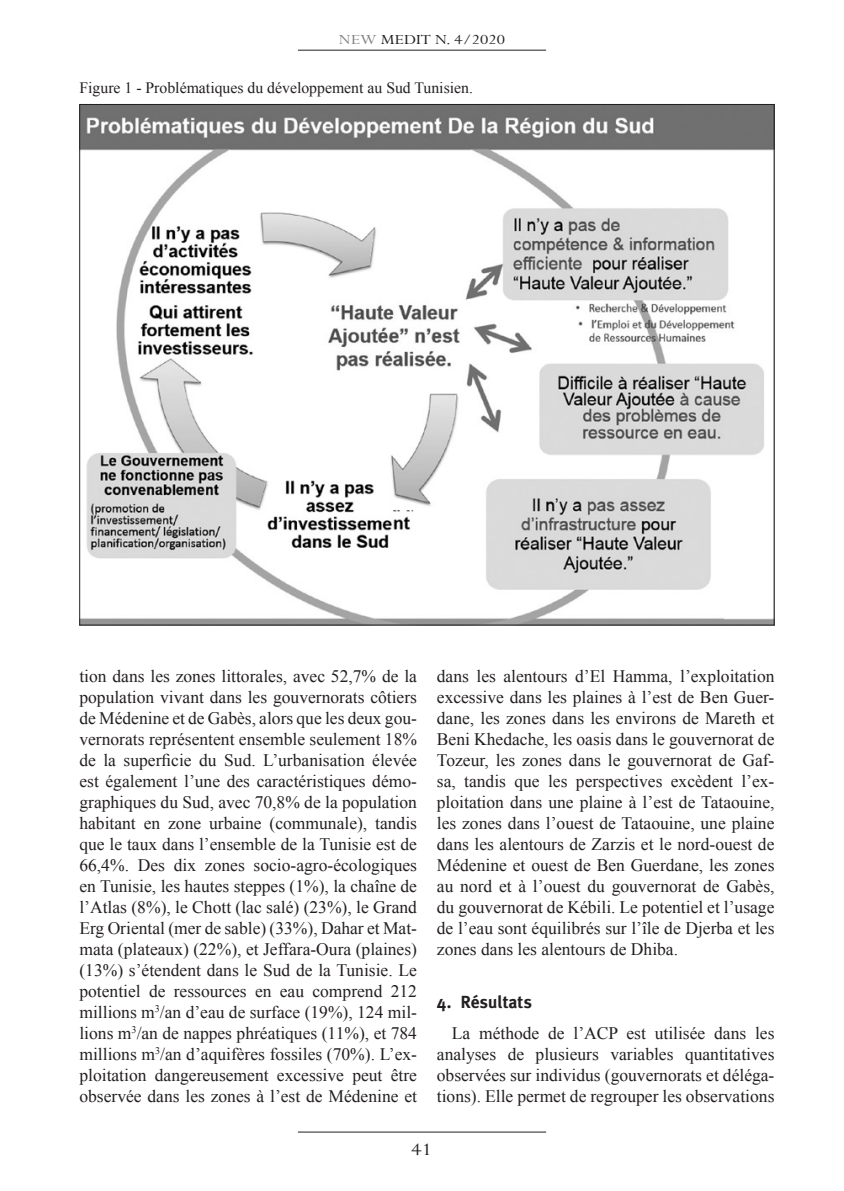
<style>
.page{position:relative;width:844px;height:1191px;background:#fff}
.page>*{position:absolute;margin:0;border:0;box-sizing:border-box;transform-origin:0 0}
.t1{font:19.6px "Perpetua Std";color:#231f20;scale:1.15 1}
._09_TESTO{font:17.5px/21px "Times New Roman";color:#231f20;text-align:justify}
._06_TIT_1_LIVELLO{font:700 17.5px "Meta Plus";color:#231f20}
.t2{font:15.75px "Times New Roman";color:#231f20}
.t3{font:15.75px "Perpetua Std";color:#231f20;scale:1.15 1}
.s1{color:#808285}
</style>
<div class="page">
<hr style="left:298px;top:50px;width:248px;height:1px;background:#231f20">
<hr style="left:298px;top:1131px;width:248px;height:1px;background:#231f20">
<img style="left:81px;top:106px;width:691px;height:517px">
<p class="t3" style="left:339px;top:31px;width:146px"><span class="s1">NEW</span> MEDIT N. 4/2020</p>
<p class="t2" style="left:79px;top:77px;width:395px">Figure 1 - Problématiques du développement au Sud Tunisien.</p>
<p class="_09_TESTO" style="left:79px;top:665px;width:339px">tion dans les zones littorales, avec 52,7% de la population vivant dans les gouvernorats côtiers de Médenine et de Gabès, alors que les deux gou&shy;vernorats représentent ensemble seulement 18% de la superficie du Sud. L’urbanisation élevée est également l’une des caractéristiques démo&shy;graphiques du Sud, avec 70,8% de la population habitant en zone urbaine (communale), tandis que le taux dans l’ensemble de la Tunisie est de 66,4%. Des dix zones socio-agro-écologiques en Tunisie, les hautes steppes (1%), la chaîne de l’Atlas (8%), le Chott (lac salé) (23%), le Grand Erg Oriental (mer de sable) (33%), Dahar et Mat&shy;mata (plateaux) (22%), et Jeffara-Oura (plaines) (13%) s’étendent dans le Sud de la Tunisie. Le potentiel de ressources en eau comprend 212 millions m<sup>3</sup>/an d’eau de surface (19%), 124 mil&shy;lions m<sup>3</sup>/an de nappes phréatiques (11%), et 784 millions m<sup>3</sup>/an d’aquifères fossiles (70%). L’ex&shy;ploitation dangereusement excessive peut être observée dans les zones à l’est de Médenine et</p>
<p class="_09_TESTO" style="left:437px;top:665px;width:339px">dans les alentours d’El Hamma, l’exploitation excessive dans les plaines à l’est de Ben Guer&shy;dane, les zones dans les environs de Mareth et Beni Khedache, les oasis dans le gouvernorat de Tozeur, les zones dans le gouvernorat de Gaf&shy;sa, tandis que les perspectives excèdent l’ex&shy;ploitation dans une plaine à l’est de Tataouine, les zones dans l’ouest de Tataouine, une plaine dans les alentours de Zarzis et le nord-ouest de Médenine et ouest de Ben Guerdane, les zones au nord et à l’ouest du gouvernorat de Gabès, du gouvernorat de Kébili. Le potentiel et l’usage de l’eau sont équilibrés sur l’île de Djerba et les zones dans les alentours de Dhiba.</p>
<p class="_06_TIT_1_LIVELLO" style="left:437px;top:991px;width:97px">4. Résultats</p>
<p class="_09_TESTO" style="left:437px;top:1022px;width:339px;text-indent:15px">La méthode de l’ACP est utilisée dans les analyses de plusieurs variables quantitatives observées sur individus (gouvernorats et déléga&shy;tions). Elle permet de regrouper les observations</p>
<p class="t1" style="left:411px;top:1139px;width:19px">41</p>
</div>
